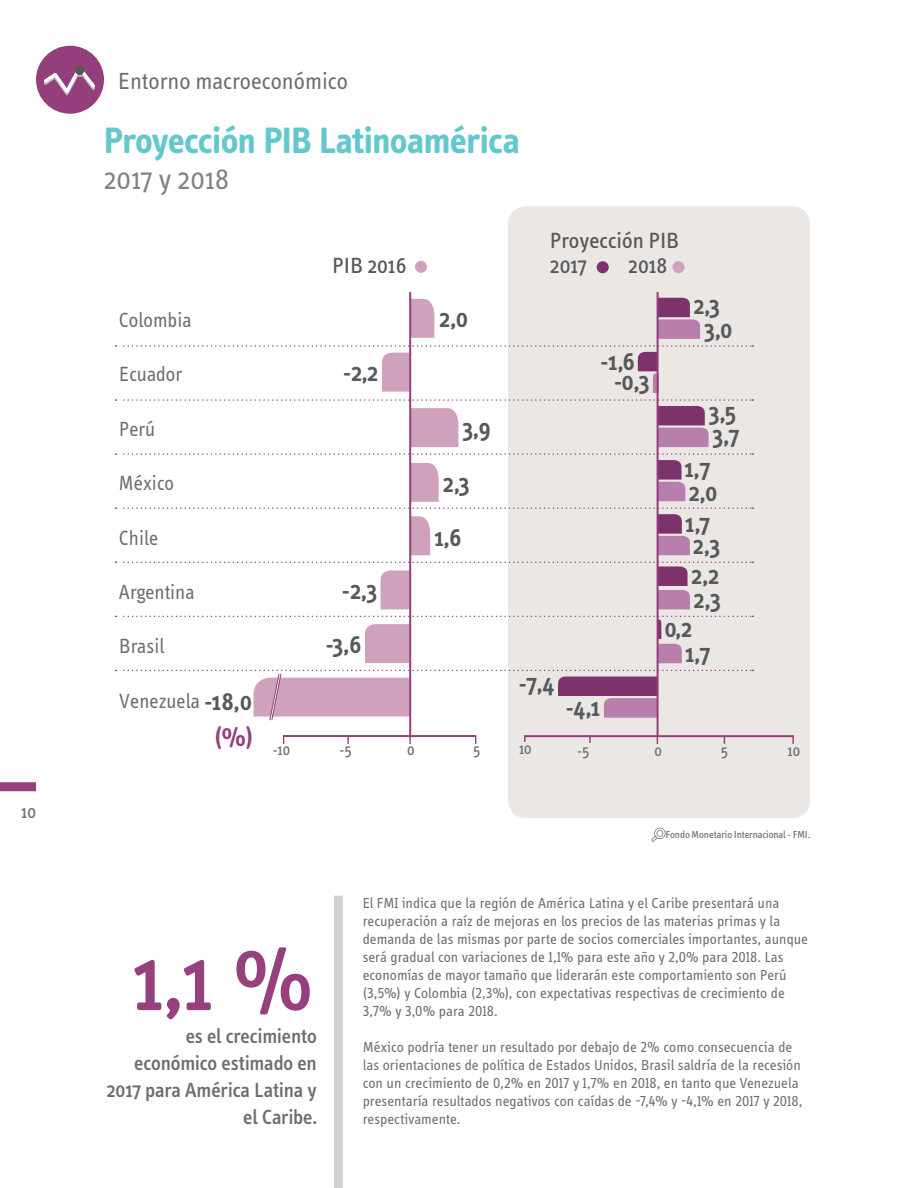
<style>
.page{position:relative;width:918px;height:1188px;background:#fff}
.page>*{position:absolute;margin:0;border:0;box-sizing:border-box;transform-origin:0 0}
.Cifra_Dest_2_Izq_Ama{font:500 90px "Info Text";color:#96407d}
.TITU_1_IZQ_GRAF{font:700 37.5px "Info Text";letter-spacing:-.01em;color:#63c8ce}
.SUBTITULO_2_IZQ_GRAF{font:30px "Info Text";letter-spacing:.01em;color:#808285}
.Unidades_Naranja_Izq{font:600 27px "Info Text";color:#96407d}
.t1{font:600 25.5px/53.4px "Info Text";color:#57585a}
.t2{font:24px "Info Text";color:#6c6d70}
.t3{font:22.65px "Info Text";color:#57585a}
.t4{font:21.15px "Info Text";color:#6c6d70;scale:.96 1}
.Texto_Destacado{font:500 21px/27px "Info Text";letter-spacing:-.01em;color:#6c6d70;text-align:right}
.t5{font:18px "Info Text";color:#6c6d70}
.t6{font:15.45px "Info Text";color:#6c6d70}
.Texto_Corrido_Izq{font:15px/18px "Info Disp";color:#6c6d70}
.Fuente{font:10.5px "Info Text";letter-spacing:-.01em;color:#6c6d70}
</style>
<div class="page">
<div style="left:0;top:782px;width:36px;height:9px;background:#96407d"></div>
<div style="left:36px;top:46px;width:68px;height:68px;background:#943e7b;border-radius:50%"></div>
<svg style="left:44px;top:67px;width:51px;height:28px"></svg>
<div style="left:75px;top:66px;width:9px;height:9px;background:#57585a;border-radius:50%"></div>
<div style="left:508px;top:206px;width:302px;height:612px;background:#eae7e4;border-radius:18px"></div>
<svg style="left:347px;top:737px;width:2px;height:7px"></svg>
<svg style="left:409px;top:737px;width:2px;height:7px"></svg>
<svg style="left:589px;top:737px;width:2px;height:6px"></svg>
<svg style="left:792px;top:737px;width:2px;height:7px"></svg>
<svg style="left:411px;top:299px;width:23px;height:39px"></svg>
<svg style="left:659px;top:298px;width:41px;height:41px"></svg>
<svg style="left:124px;top:453px;width:630px;height:102px"></svg>
<svg style="left:124px;top:562px;width:630px;height:47px"></svg>
<svg style="left:124px;top:616px;width:630px;height:47px"></svg>
<hr style="left:283px;top:735px;width:193px;height:2px;background:#943e7b">
<hr style="left:525px;top:735px;width:269px;height:2px;background:#943e7b">
<hr style="left:657px;top:292px;width:2px;height:444px;background:#943e7b">
<div style="left:415px;top:261px;width:12px;height:12px;background:#cfa1bd;border-radius:50%"></div>
<div style="left:597px;top:261px;width:12px;height:12px;background:#7e326b;border-radius:50%"></div>
<div style="left:673px;top:261px;width:12px;height:12px;background:#cfa1bd;border-radius:50%"></div>
<svg style="left:124px;top:345px;width:630px;height:48px"></svg>
<svg style="left:124px;top:399px;width:630px;height:48px"></svg>
<hr style="left:409px;top:292px;width:2px;height:444px;background:#943e7b">
<svg style="left:124px;top:670px;width:630px;height:52px"></svg>
<div style="left:334px;top:896px;width:9px;height:292px;background:#d1d2d4"></div>
<svg style="left:651px;top:828px;width:15px;height:14px"></svg>
<p class="t5" style="left:21px;top:802px;width:16px">10</p>
<h3 class="t2" style="left:118px;top:67px;width:232px">Entorno macroeconómico</h3>
<p class="TITU_1_IZQ_GRAF" style="left:104px;top:119px;width:418px">Proyección PIB Latinoamérica</p>
<p class="SUBTITULO_2_IZQ_GRAF" style="left:104px;top:162px;width:127px">2017 y 2018</p>
<p class="t3" style="left:550px;top:228px;width:131px">Proyección PIB</p>
<p class="t4" style="left:119px;top:308px;width:77px">Colombia</p>
<p class="t4" style="left:119px;top:362px;width:67px">Ecuador</p>
<p class="t4" style="left:119px;top:417px;width:39px">Perú</p>
<p class="t4" style="left:119px;top:471px;width:59px">México</p>
<p class="t4" style="left:119px;top:526px;width:42px">Chile</p>
<p class="t4" style="left:119px;top:580px;width:80px">Argentina</p>
<p class="t4" style="left:119px;top:634px;width:49px">Brasil</p>
<p class="t4" style="left:119px;top:689px;width:86px">Venezuela</p>
<p class="t1" style="left:205px;top:675px;width:49px">-18,0</p>
<p class="Unidades_Naranja_Izq" style="left:215px;top:722px;width:40px">(%)</p>
<p class="t3" style="left:332px;top:252px;width:76px">PIB 2016</p>
<p class="t3" style="left:550px;top:253px;width:38px">2017</p>
<p class="t1" style="left:343px;top:346px;width:37px">-2,2</p>
<p class="t1" style="left:326px;top:563px;width:53px;line-height:54.3px;text-indent:16px">-2,3 -3,6</p>
<p class="t1" style="left:439px;top:292px;width:30px">2,0</p>
<p class="t1" style="left:463px;top:402px;width:29px">3,9</p>
<p class="t1" style="left:443px;top:457px;width:28px">2,3</p>
<p class="t1" style="left:434px;top:511px;width:28px">1,6</p>
<p class="t1" style="left:519px;top:657px;width:37px">-7,4</p>
<p class="t3" style="left:628px;top:253px;width:41px">2018</p>
<p class="t1" style="left:601px;top:335px;width:36px">-1,6</p>
<p class="t1" style="left:614px;top:355px;width:37px">-0,3</p>
<p class="t1" style="left:693px;top:279px;width:28px">2,3</p>
<p class="t1" style="left:704px;top:303px;width:29px">3,0</p>
<p class="t1" style="left:709px;top:386px;width:28px">3,5</p>
<p class="t1" style="left:713px;top:409px;width:28px">3,7</p>
<p class="t1" style="left:684px;top:441px;width:27px;line-height:55.7px">1,7<br>1,7</p>
<p class="t1" style="left:689px;top:466px;width:34px">2,0<br>2,3<br>2,3</p>
<p class="t1" style="left:691px;top:549px;width:30px">2,2</p>
<p class="t1" style="left:665px;top:602px;width:29px">0,2</p>
<p class="t1" style="left:685px;top:627px;width:27px">1,7</p>
<p class="t1" style="left:566px;top:681px;width:36px">-4,1</p>
<p class="t6" style="left:273px;top:741px;width:19px">-10</p>
<p class="t6" style="left:339px;top:741px;width:14px">-5</p>
<p class="t6" style="left:407px;top:741px;width:9px">0</p>
<p class="t6" style="left:473px;top:741px;width:9px">5</p>
<p class="t6" style="left:519px;top:740px;width:14px">10</p>
<p class="t6" style="left:577px;top:742px;width:14px">-5</p>
<p class="t6" style="left:655px;top:742px;width:9px">0</p>
<p class="t6" style="left:721px;top:742px;width:9px">5</p>
<p class="t6" style="left:788px;top:742px;width:14px">10</p>
<p class="Fuente" style="left:665px;top:828px;width:146px">Fondo Monetario Internacional - FMI.</p>
<p class="Cifra_Dest_2_Izq_Ama" style="left:132px;top:929px;width:184px">1,1 %</p>
<p class="Texto_Destacado" style="left:106px;top:1023px;width:212px">es el crecimiento económico estimado en<br>2017 para América Latina y el Caribe.</p>
<p class="Texto_Corrido_Izq" style="left:363px;top:894px;width:447px">El FMI indica que la región de América Latina y el Caribe presentará una recuperación a raíz de mejoras en los precios de las materias primas y la demanda de las mismas por parte de socios comerciales importantes, aunque será gradual con variaciones de 1,1% para este año y 2,0% para 2018. Las economías de mayor tamaño que liderarán este comportamiento son Perú (3,5%) y Colombia (2,3%), con expectativas respectivas de crecimiento de 3,7% y 3,0% para 2018.</p>
<p class="Texto_Corrido_Izq" style="left:363px;top:1038px;width:441px">México podría tener un resultado por debajo de 2% como consecuencia de las orientaciones de política de Estados Unidos, Brasil saldría de la recesión con un crecimiento de 0,2% en 2017 y 1,7% en 2018, en tanto que Venezuela presentaría resultados negativos con caídas de -7,4% y -4,1% en 2017 y 2018, respectivamente.</p>
</div>
